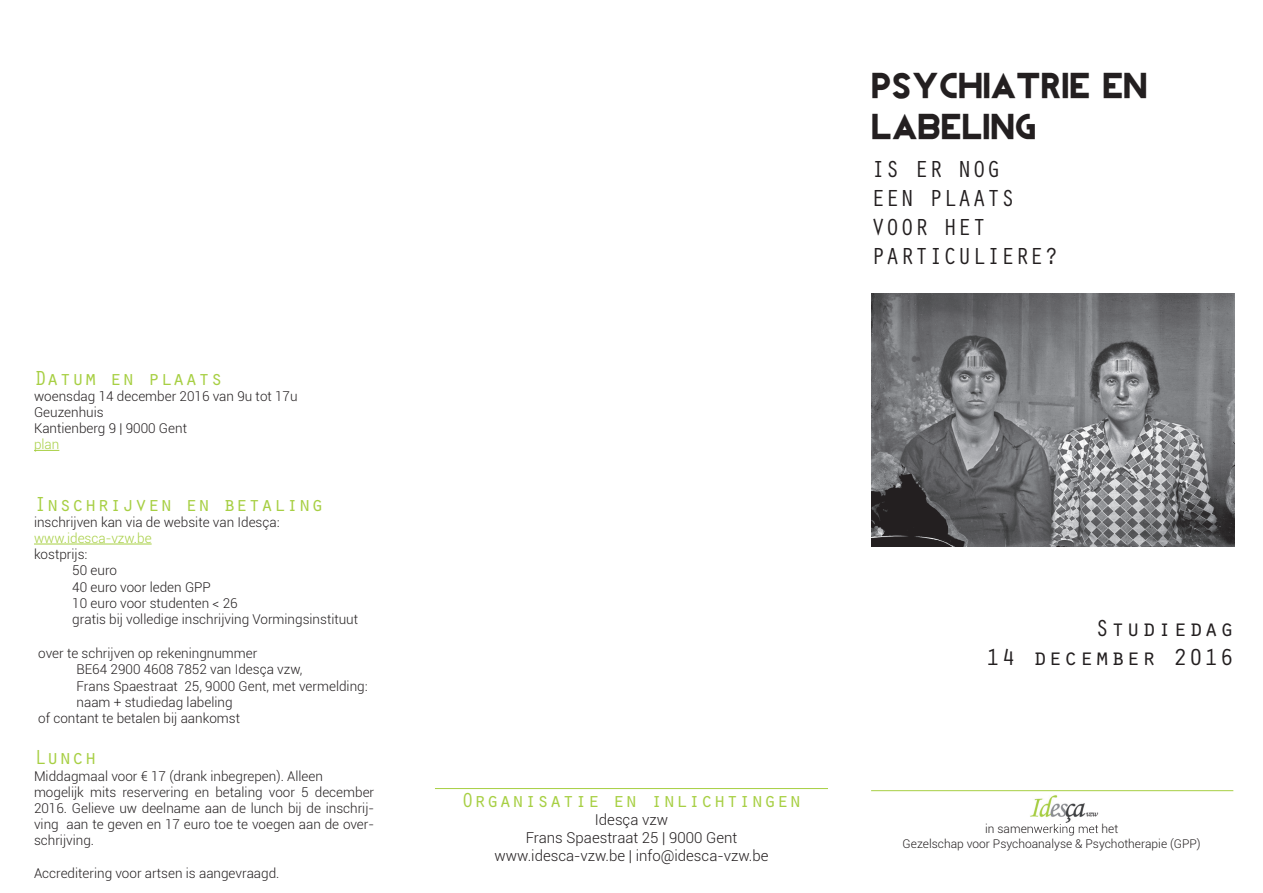
<style>
.page{position:relative;width:1263px;height:893px;background:#fff}
.page>*{position:absolute;margin:0;border:0;box-sizing:border-box;transform-origin:0 0}
.t1{font:34.5px/41.4px "REVOLUTION";color:#231f20}
.t2{font:24px/28.8px "Orator Std";color:#231f20}
.t3{font:24px/28.8px "Orator Std";letter-spacing:.05em;color:#231f20;text-align:right}
.t4{font:21px "Orator Std";color:#a7cf43}
.t5{font:300 15px/18px "Roboto";color:#231f20;text-align:center}
.t6{font:300 13.5px/16.2px "Roboto";color:#231f20}
.t7{font:300 13.5px "Roboto";color:#a7cf43}
.t8{font:300 12px/14.4px "Roboto";color:#231f20;text-align:center}
</style>
<div class="page">
<svg style="left:34px;top:450px;width:25px;height:1px"></svg>
<hr style="left:34px;top:544px;width:118px;height:1px;background:#a7cf43">
<hr style="left:871px;top:790px;width:362px;height:1px;background:#a7cf43">
<img style="left:1030px;top:795px;width:69px;height:28px">
<img style="left:1029px;top:824px;width:70px;height:9px">
<hr style="left:435px;top:788px;width:392px;height:1px;background:#a7cf43">
<img style="left:871px;top:293px;width:363px;height:254px">
<h3 class="t4" style="left:34px;top:363px;width:190px">Datum en plaats</h3>
<p class="t6" style="left:34px;top:387px;width:265px">woensdag 14 december 2016 van 9u tot 17u<br>Geuzenhuis<br>Kantienberg 9 | 9000 Gent</p>
<p class="t7" style="left:34px;top:435px;width:27px">plan</p>
<h3 class="t4" style="left:34px;top:489px;width:291px">Inschrijven en betaling</h3>
<p class="t6" style="left:34px;top:513px;width:247px">inschrijven kan via de website van Idesça:</p>
<p class="t7" style="left:34px;top:529px;width:119px">www.idesca-vzw.be</p>
<p class="t6" style="left:72px;top:546px;width:287px;text-indent:-38px">kostprijs:<br>50 euro<br>40 euro voor leden GPP<br>10 euro voor studenten &lt; 26<br>gratis bij volledige inschrijving Vormingsinstituut</p>
<p class="t6" style="left:38px;top:645px;width:221px">over te schrijven op rekeningnummer</p>
<p class="t6" style="left:77px;top:661px;width:227px">BE64 2900 4608 7852 van Idesça vzw,</p>
<p class="t6" style="left:77px;top:677px;width:293px">Frans Spaestraat 25, 9000 Gent, met vermelding:</p>
<p class="t6" style="left:77px;top:693px;width:158px">naam + studiedag labeling</p>
<p class="t6" style="left:38px;top:710px;width:203px">of contant te betalen bij aankomst</p>
<h3 class="t4" style="left:34px;top:742px;width:64px">Lunch</h3>
<p class="t6" style="left:34px;top:767px;width:342px">Middagmaal voor € 17 (drank inbegrepen). Alleen mogelijk mits reservering en betaling voor 5 december 2016. Gelieve uw deelname aan de lunch bij de inschrij&shy;ving aan te geven en 17 euro toe te voegen aan de over&shy;schrijving.</p>
<p class="t6" style="left:34px;top:864px;width:247px">Accreditering voor artsen is aangevraagd.</p>
<h1 class="t1" style="left:871px;top:58px;width:278px">PSYCHIATRIE EN<br>LABELING</h1>
<h2 class="t2" style="left:871px;top:154px;width:189px">IS ER NOG<br>EEN PLAATS<br>VOOR HET<br>PARTICULIERE?</h2>
<h3 class="t4" style="left:461px;top:785px;width:342px">Organisatie en inlichtingen</h3>
<p class="t5" style="left:494px;top:810px;width:275px">Idesça vzw<br>Frans Spaestraat 25 | 9000 Gent www.idesca-vzw.be | info@idesca-vzw.be</p>
<h2 class="t3" style="left:986px;top:612px;width:250px">Studiedag<br>14 december 2016</h2>
<p class="t8" style="left:903px;top:821px;width:300px">in samenwerking met het<br>Gezelschap voor Psychoanalyse &amp; Psychotherapie (GPP)</p>
</div>
